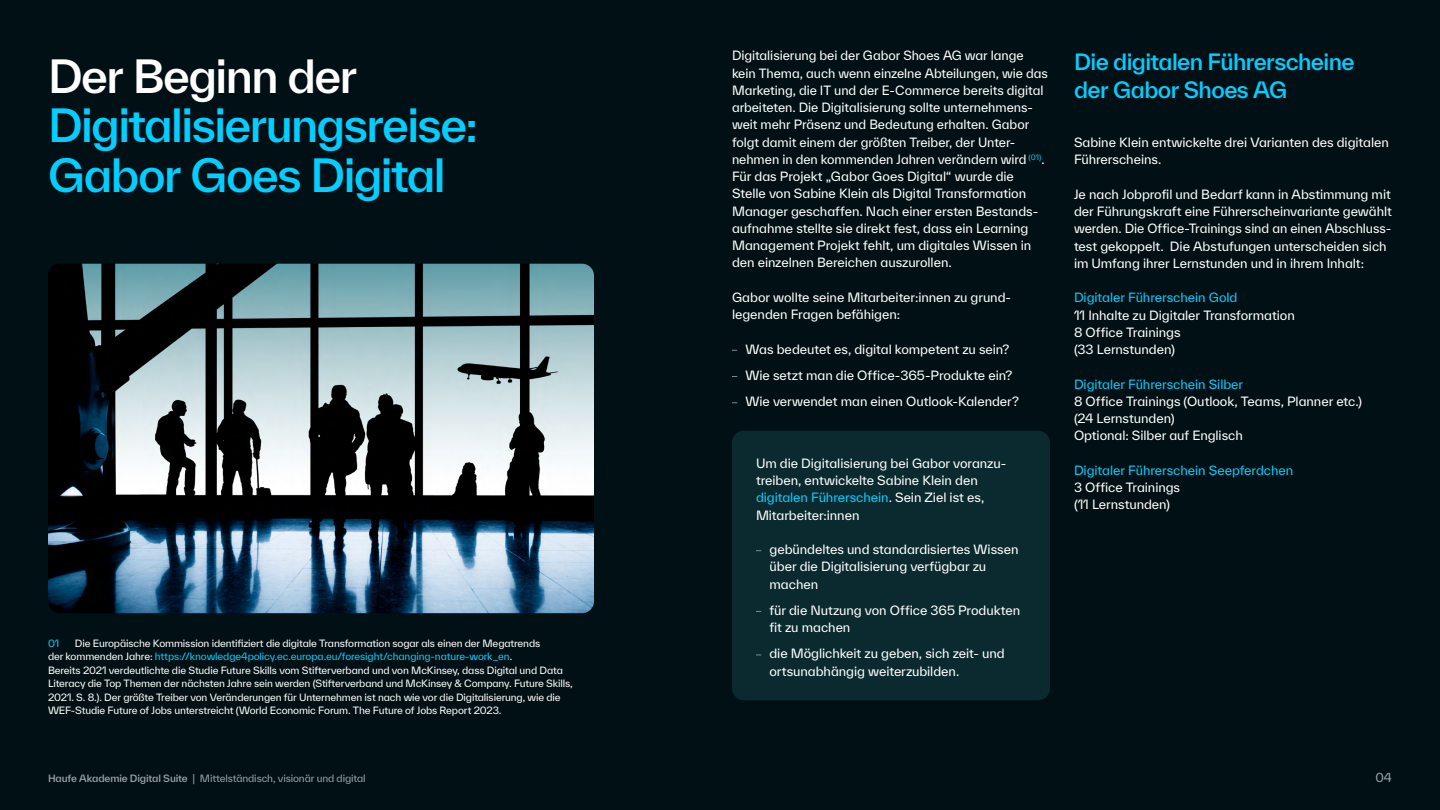
<style>
.page{position:relative;width:1440px;height:810px;background:#001014}
.page>*{position:absolute;margin:0;border:0;box-sizing:border-box;transform-origin:0 0}
.TWK_Everett_59_pt{font:500 44.25px/49.5px "TWK Everett";letter-spacing:-.035em;color:#03ceff}
.TWK_Everett_29pt_Preheader{font:500 21.75px/27.8px "TWK Everett";letter-spacing:-.025em;color:#03ceff}
.TWK_Everett_16_5pt_-_Lauftext{font:12.38px/17.2px "TWK Everett";letter-spacing:-.005em;color:#fff}
.TWK_Everett_16_5pt_Aufzählung_Lauftext{font:12.38px/17.2px "TWK Everett";letter-spacing:-.005em;color:#fff}
.TWK_Everett_16_5pt_-_Lauftext-2{font:12.38px/17.2px "TWK Everett";letter-spacing:-.005em;color:#03ceff}
.t1{font:12px "TWK Everett";color:#9aa3a5}
.TWK_Everett_13pt{font:9.75px/13.5px "TWK Everett";letter-spacing:-.015em;color:#fff}
.t2{font:9.75px "TWK Everett";letter-spacing:-.015em;color:#9aa3a5}
.TWK_Everett_13pt-2{font:9.75px "TWK Everett";color:#03ceff}
.s1{color:#fff}
.s2{color:#03ceff}
.s3{font-weight:500}
</style>
<div class="page">
<img style="left:48px;top:264px;width:546px;height:349px">
<div style="left:732px;top:431px;width:318px;height:269px;background:#0b2a2f;border-radius:12px"></div>
<p class="TWK_Everett_59_pt" style="left:48px;top:51px;width:431px"><span class="s1">Der Beginn der<br></span>Digitalisierungsreise:<br>Gabor Goes Digital</p>
<p class="TWK_Everett_16_5pt_-_Lauftext" style="left:732px;top:47px;width:317px">Digitalisierung bei der Gabor Shoes AG war lange kein Thema, auch wenn einzelne Abteilungen, wie das Marketing, die IT und der E-Commerce bereits digital arbeiteten. Die Digitalisierung sollte unternehmens&shy;weit mehr Präsenz und Bedeutung erhalten. Gabor folgt damit einem der größten Treiber, der Unter&shy;nehmen in den kommenden Jahren verändern wird <sup>(01)</sup>.<br>Für das Projekt „Gabor Goes Digital“ wurde die Stelle von Sabine Klein als Digital Transformation Manager geschaffen. Nach einer ersten Bestands&shy;aufnahme stellte sie direkt fest, dass ein Learning Management Projekt fehlt, um digitales Wissen in den einzelnen Bereichen auszurollen.</p>
<p class="TWK_Everett_16_5pt_-_Lauftext" style="left:732px;top:289px;width:281px">Gabor wollte seine Mitarbeiter:innen zu grund&shy;legenden Fragen befähigen:</p>
<p class="TWK_Everett_16_5pt_Aufzählung_Lauftext" style="left:746px;top:340px;width:266px">Was bedeutet es, digital kompetent zu sein?</p>
<p class="TWK_Everett_16_5pt_Aufzählung_Lauftext" style="left:746px;top:367px;width:268px">Wie setzt man die Office-365-Produkte ein?</p>
<p class="TWK_Everett_16_5pt_Aufzählung_Lauftext" style="left:746px;top:393px;width:275px">Wie verwendet man einen Outlook-Kalender?</p>
<p class="TWK_Everett_13pt-2" style="left:48px;top:636px;width:13px">01</p>
<p class="TWK_Everett_13pt" style="left:48px;top:636px;width:526px;text-indent:27px">Die Europäische Kommission identifiziert die digitale Transformation sogar als einen der Megatrends<br>der kommenden Jahre: <span class="s2">https://knowledge4policy.ec.europa.eu/foresight/changing-nature-work_en</span>.<br>Bereits 2021 verdeutlichte die Studie Future Skills vom Stifterverband und von McKinsey, dass Digital und Data Literacy die Top Themen der nächsten Jahre sein werden (Stifterverband und McKinsey &amp; Company. Future Skills, 2021. S. 8.). Der größte Treiber von Veränderungen für Unternehmen ist nach wie vor die Digitalisierung, wie die WEF-Studie Future of Jobs unterstreicht (World Economic Forum. The Future of Jobs Report 2023.</p>
<p class="TWK_Everett_16_5pt_-_Lauftext" style="left:756px;top:454px;width:252px">Um die Digitalisierung bei Gabor voranzu&shy;treiben, entwickelte Sabine Klein den <span class="s2">digitalen Führerschein</span>. Sein Ziel ist es, Mitarbeiter:innen</p>
<p class="TWK_Everett_16_5pt_Aufzählung_Lauftext" style="left:770px;top:541px;width:251px">gebündeltes und standardisiertes Wissen über die Digitalisierung verfügbar zu machen</p>
<p class="TWK_Everett_16_5pt_Aufzählung_Lauftext" style="left:770px;top:601px;width:252px">für die Nutzung von Office 365 Produkten fit zu machen</p>
<p class="TWK_Everett_16_5pt_Aufzählung_Lauftext" style="left:770px;top:645px;width:237px">die Möglichkeit zu geben, sich zeit- und ortsunabhängig weiterzubilden.</p>
<p class="TWK_Everett_29pt_Preheader" style="left:1074px;top:48px;width:282px">Die digitalen Führerscheine der Gabor Shoes AG</p>
<p class="TWK_Everett_16_5pt_-_Lauftext" style="left:1074px;top:134px;width:316px">Sabine Klein entwickelte drei Varianten des digitalen<br>Führerscheins.</p>
<p class="TWK_Everett_16_5pt_-_Lauftext" style="left:1074px;top:186px;width:319px">Je nach Jobprofil und Bedarf kann in Abstimmung mit der Führungskraft eine Führerscheinvariante gewählt werden. Die Office-Trainings sind an einen Abschluss&shy;test gekoppelt. Die Abstufungen unterscheiden sich im Umfang ihrer Lernstunden und in ihrem Inhalt:</p>
<p class="TWK_Everett_16_5pt_-_Lauftext" style="left:1074px;top:289px;width:222px"><span class="s2">Digitaler Führerschein Gold<br></span>11 Inhalte zu Digitaler Transformation<br>8 Office Trainings<br>(33 Lernstunden)</p>
<p class="TWK_Everett_16_5pt_-_Lauftext" style="left:1074px;top:375px;width:290px"><span class="s2">Digitaler Führerschein Silber<br></span>8 Office Trainings (Outlook, Teams, Planner etc.) (24 Lernstunden)<br>Optional: Silber auf Englisch</p>
<p class="TWK_Everett_16_5pt_-_Lauftext-2" style="left:1074px;top:462px;width:221px">Digitaler Führerschein Seepferdchen<br><span class="s1">3 Office Trainings<br>(11 Lernstunden)</span></p>
<p class="t2" style="left:48px;top:772px;width:319px"><span class="s3">Haufe Akademie Digital Suite</span> | Mittelständisch, visionär und digital</p>
<p class="t1" style="left:1375px;top:769px;width:18px">04</p>
</div>
